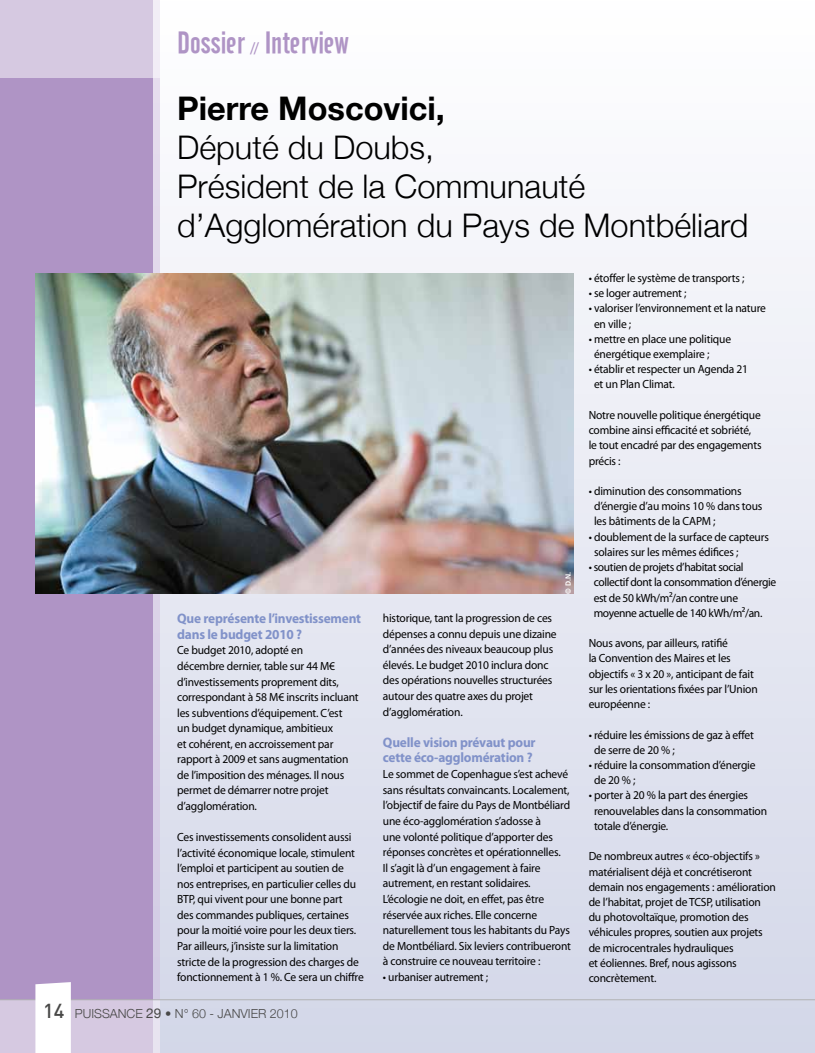
<style>
.page{position:relative;width:815px;height:1053px;background:#fff}
.page>*{position:absolute;margin:0;border:0;box-sizing:border-box;transform-origin:0 0}
.t1{font:300 32.5px/39px "Helvetica Neue";color:#000}
.t2{font:700 32.5px "Helvetica Neue";color:#000}
.t3{font:30px "Cafeta";color:#af94c5}
.t4{font:500 20px "DIN";color:#484847}
.t5{font:700 13.75px/15.5px "Myriad Pro";letter-spacing:-.015em;color:#8192c9}
.t6{font:300 12.5px "Helvetica Neue";color:#484847}
.t7{font:11.88px/15.2px "Myriad Pro";letter-spacing:-.015em;color:#000}
.t8{font:700 7.5px "Frutiger";color:#fff;scale:.95 1}
.s1{font-size:15px}
.s2{font-weight:400;font-size:13.62px}
</style>
<div class="page">
<div style="left:0;top:0;width:815px;height:1052px;background:linear-gradient(to bottom,#fff,#d3d7e8)"></div>
<svg style="left:152px;top:78px;width:7px;height:921px;background:#d4cae3"></svg>
<div style="left:0;top:0;width:152px;height:1052px;background:#af94c5"></div>
<div style="left:0;top:1000px;width:159px;height:52px;background:#d6c9e1"></div>
<div style="left:0;top:0;width:159px;height:78px;background:#d6c9e1"></div>
<hr style="left:0;top:999px;width:815px;height:1px;background:#b1b2b3">
<svg style="left:33px;top:982px;width:38px;height:70px;background:#faf8fb"></svg>
<img style="left:35px;top:273px;width:539px;height:321px">
<h2 class="t3" style="left:177px;top:26px;width:173px">Dossier <span class="s1">//</span> Interview</h2>
<h3 class="t4" style="left:43px;top:997px;width:23px">14</h3>
<h1 class="t2" style="left:177px;top:89px;width:269px">Pierre Moscovici,</h1>
<h1 class="t1" style="left:177px;top:128px;width:573px">Député du Doubs,<br>Président de la Communauté d’Agglomération du Pays de Montbéliard</h1>
<p class="t5" style="left:177px;top:610px;width:185px">Que représente l’investissement dans le budget 2010 ?</p>
<p class="t7" style="left:177px;top:642px;width:183px">Ce budget 2010, adopté en<br>décembre dernier, table sur 44 M€ d’investissements proprement dits, correspondant à 58 M€ inscrits incluant les subventions d’équipement. C’est<br>un budget dynamique, ambitieux<br>et cohérent, en accroissement par rapport à 2009 et sans augmentation de l’imposition des ménages. Il nous permet de démarrer notre projet d’agglomération.</p>
<p class="t7" style="left:177px;top:829px;width:188px">Ces investissements consolident aussi l’activité économique locale, stimulent l’emploi et participent au soutien de<br>nos entreprises, en particulier celles du BTP, qui vivent pour une bonne part<br>des commandes publiques, certaines pour la moitié voire pour les deux tiers.<br>Par ailleurs, j’insiste sur la limitation stricte de la progression des charges de fonctionnement à 1 %. Ce sera un chiffre</p>
<p class="t6" style="left:75px;top:1005px;width:224px">PUISSANCE <span class="s2">29</span> • N° 60 - JANVIER 2010</p>
<p class="t8" style="left:564px;top:594px;width:25px;rotate:-90deg">© D.N.</p>
<p class="t7" style="left:383px;top:610px;width:175px;line-height:15.6px">historique, tant la progression de ces dépenses a connu depuis une dizaine d’années des niveaux beaucoup plus élevés. Le budget 2010 inclura donc des opérations nouvelles structurées autour des quatre axes du projet d’agglomération.</p>
<p class="t5" style="left:383px;top:734px;width:154px">Quelle vision prévaut pour cette éco-agglomération ?</p>
<p class="t7" style="left:383px;top:766px;width:190px;line-height:15.6px">Le sommet de Copenhague s’est achevé sans résultats convaincants. Localement, l’objectif de faire du Pays de Montbéliard une éco-agglomération s’adosse à<br>une volonté politique d’apporter des réponses concrètes et opérationnelles.<br>Il s’agit là d’un engagement à faire autrement, en restant solidaires.<br>L’écologie ne doit, en effet, pas être réservée aux riches. Elle concerne naturellement tous les habitants du Pays de Montbéliard. Six leviers contribueront à construire ce nouveau territoire :</p>
<p class="t7" style="left:383px;top:969px;width:107px">• urbaniser autrement ;</p>
<p class="t7" style="left:589px;top:270px;width:157px">• étoffer le système de transports ;</p>
<p class="t7" style="left:589px;top:285px;width:99px">• se loger autrement ;</p>
<p class="t7" style="left:594px;top:300px;width:174px;text-indent:-5px">• valoriser l’environnement et la nature en ville ;</p>
<p class="t7" style="left:594px;top:331px;width:139px;text-indent:-5px">• mettre en place une politique énergétique exemplaire ;</p>
<p class="t7" style="left:594px;top:361px;width:156px;text-indent:-5px">• établir et respecter un Agenda 21 et un Plan Climat.</p>
<p class="t7" style="left:589px;top:407px;width:175px">Notre nouvelle politique énergétique combine ainsi efficacité et sobriété, le tout encadré par des engagements précis :</p>
<p class="t7" style="left:594px;top:483px;width:170px;text-indent:-5px">• diminution des consommations d’énergie d’au moins 10 % dans tous les bâtiments de la CAPM ;</p>
<p class="t7" style="left:594px;top:529px;width:176px;text-indent:-5px">• doublement de la surface de capteurs solaires sur les mêmes édifices ;</p>
<p class="t7" style="left:594px;top:559px;width:184px;text-indent:-5px">• soutien de projets d’habitat social collectif dont la consommation d’énergie est de 50 kWh/m²/an contre une moyenne actuelle de 140 kWh/m²/an.</p>
<p class="t7" style="left:589px;top:635px;width:171px">Nous avons, par ailleurs, ratifié<br>la Convention des Maires et les objectifs « 3 x 20 », anticipant de fait sur les orientations fixées par l’Union européenne :</p>
<p class="t7" style="left:594px;top:726px;width:162px;text-indent:-5px">• réduire les émissions de gaz à effet de serre de 20 % ;</p>
<p class="t7" style="left:594px;top:757px;width:163px;text-indent:-5px">• réduire la consommation d’énergie de 20 % ;</p>
<p class="t7" style="left:594px;top:787px;width:175px;text-indent:-5px">• porter à 20 % la part des énergies renouvelables dans la consommation totale d’énergie.</p>
<p class="t7" style="left:589px;top:848px;width:189px">De nombreux autres « éco-objectifs » matérialisent déjà et concrétiseront demain nos engagements : amélioration de l’habitat, projet de TCSP, utilisation du photovoltaïque, promotion des véhicules propres, soutien aux projets de microcentrales hydrauliques<br>et éoliennes. Bref, nous agissons concrètement.</p>
</div>
